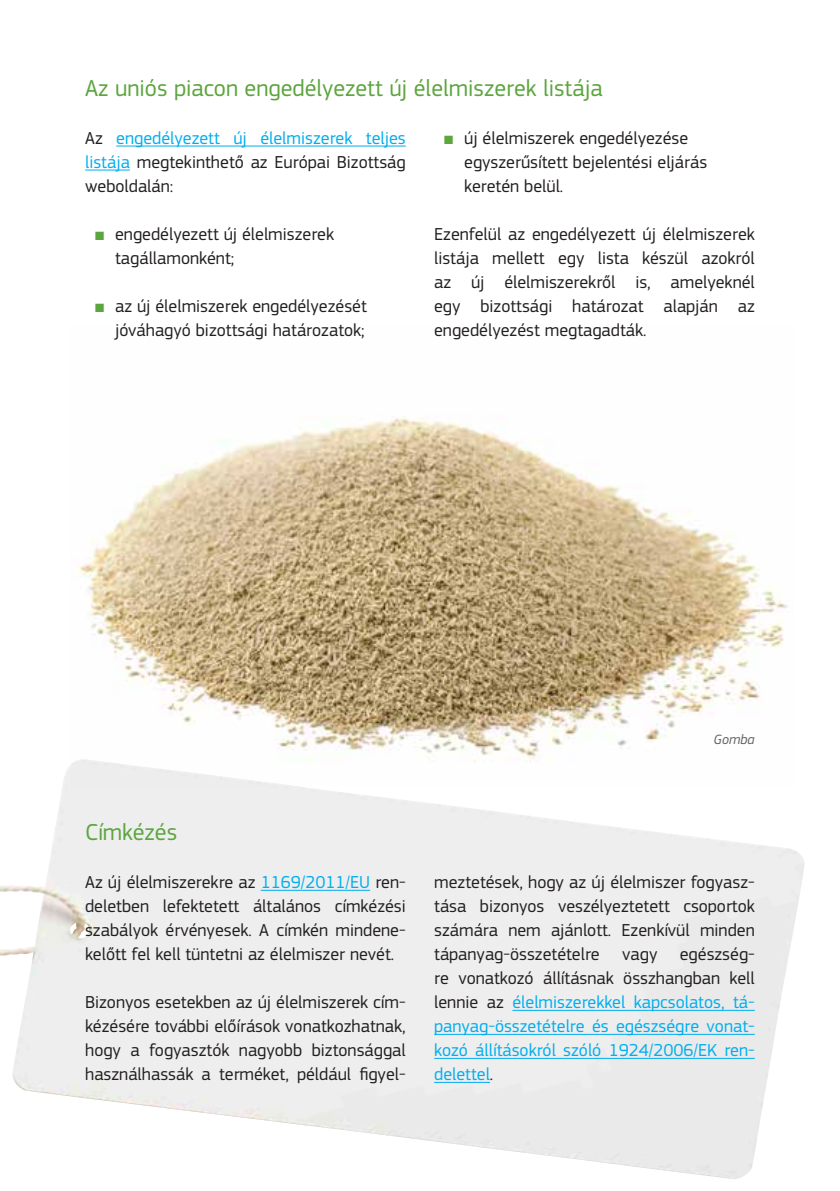
<style>
.page{position:relative;width:840px;height:1191px;background:#fff}
.page>*{position:absolute;margin:0;border:0;box-sizing:border-box;transform-origin:0 0}
.t1{font:24px "EC Square Sans Pro";color:#5ca53f}
.t2{font:18px/24px "EC Square Sans Pro";color:#231f20;text-align:justify}
.t3{font:italic 14px "EC Square Sans Pro";color:#636466}
.s1{color:#00aeef}
.s2{color:#5ca53f}
</style>
<div class="page">
<img style="left:0;top:765px;width:804px;height:414px">
<img style="left:71px;top:416px;width:722px;height:369px">
<hr style="left:839px;top:0;width:1px;height:193px;background:#5ca53f">
<hr style="left:260px;top:890px;width:110px;height:1px;background:#00aeef">
<hr style="left:512px;top:1010px;width:242px;height:1px;background:#00aeef">
<hr style="left:434px;top:1034px;width:320px;height:1px;background:#00aeef">
<hr style="left:434px;top:1058px;width:320px;height:1px;background:#00aeef">
<hr style="left:434px;top:1082px;width:55px;height:1px;background:#00aeef">
<hr style="left:116px;top:146px;width:289px;height:1px;background:#00aeef">
<hr style="left:85px;top:170px;width:45px;height:1px;background:#00aeef">
<h1 class="t1" style="left:85px;top:74px;width:519px">Az uniós piacon engedélyezett új élelmiszerek listája</h1>
<p class="t2" style="left:85px;top:126px;width:322px">Az <span class="s1">engedélyezett új élelmiszerek teljes listája</span> megtekinthető az Európai Bizottság weboldalán:</p>
<p class="t2" style="left:115px;top:222px;width:220px;text-indent:-20px"><span class="s2">■</span> engedélyezett új élelmiszerek tagállamonként;</p>
<p class="t2" style="left:95px;top:294px;width:273px;text-align:right"><span class="s2">■</span> az új élelmiszerek engedélyezését jóváhagyó bizottsági határozatok;</p>
<p class="t2" style="left:464px;top:126px;width:244px;text-align:left;text-indent:-20px"><span class="s2">■</span> új élelmiszerek engedélyezése egyszerűsített bejelentési eljárás keretén belül.</p>
<p class="t2" style="left:434px;top:222px;width:322px">Ezenfelül az engedélyezett új élelmiszerek listája mellett egy lista készül azokról az új élelmiszerekről is, amelyeknél egy bizottsági határozat alapján az engedélyezést megtagadták.</p>
<p class="t3" style="left:713px;top:731px;width:43px">Gomba</p>
<h1 class="t1" style="left:85px;top:818px;width:93px">Címkézés</h1>
<p class="t2" style="left:85px;top:870px;width:322px">Az új élelmiszerekre az <span class="s1">1169/2011/EU</span> ren&shy;deletben lefektetett általános címkézési szabályok érvényesek. A címkén mindene&shy;kelőtt fel kell tüntetni az élelmiszer nevét.</p>
<p class="t2" style="left:85px;top:990px;width:322px">Bizonyos esetekben az új élelmiszerek cím&shy;kézésére további előírások vonatkozhatnak, hogy a fogyasztók nagyobb biztonsággal használhassák a terméket, például figyel-</p>
<p class="t2" style="left:434px;top:870px;width:322px">meztetések, hogy az új élelmiszer fogyasz&shy;tása bizonyos veszélyeztetett csoportok számára nem ajánlott. Ezenkívül minden tápanyag-összetételre vagy egészség&shy;re vonatkozó állításnak összhangban kell lennie az <span class="s1">élelmiszerekkel kapcsolatos, tá&shy;panyag-összetételre és egészségre vonat&shy;kozó állításokról szóló 1924/2006/EK ren&shy;delettel</span>.</p>
</div>
